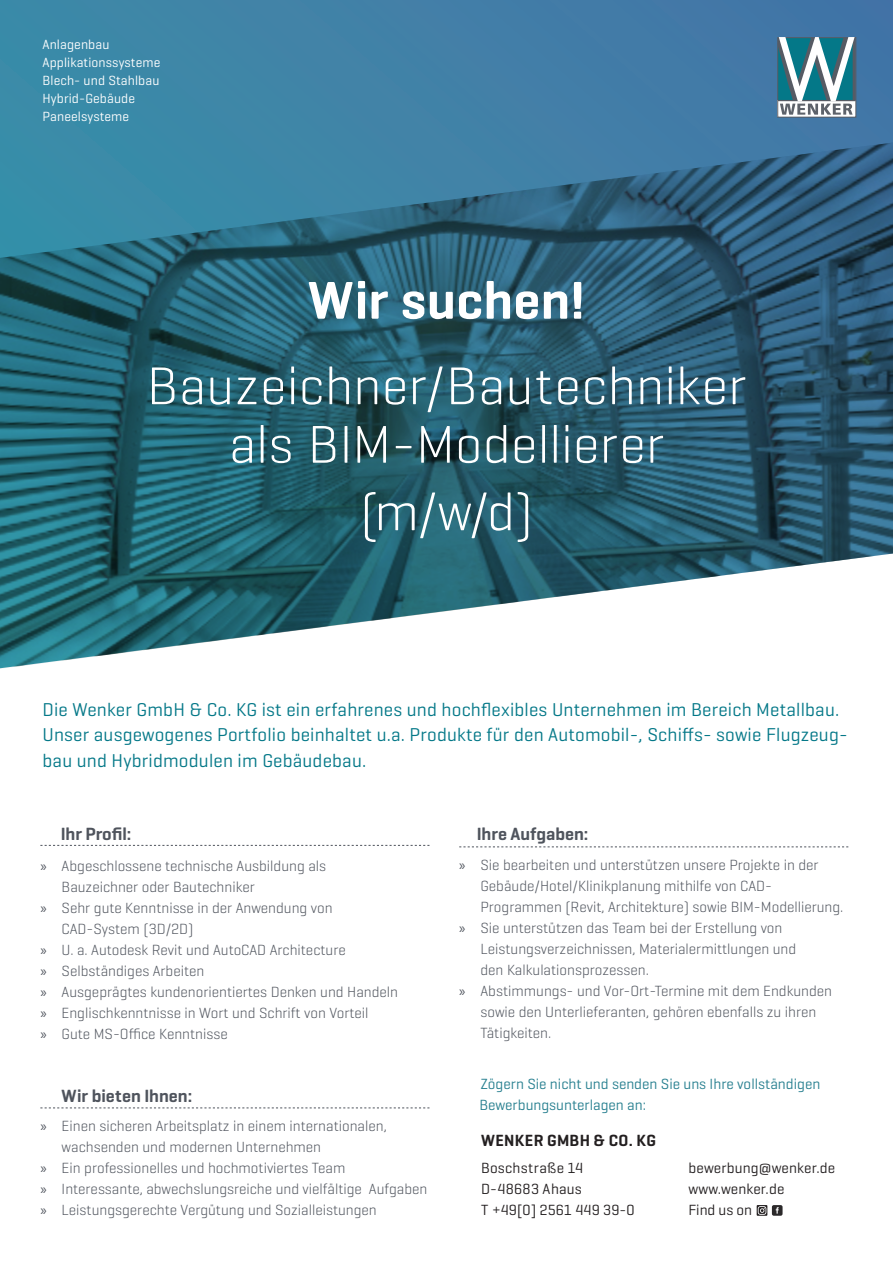
<style>
.page{position:relative;width:893px;height:1263px;background:#fff}
.page>*{position:absolute;margin:0;border:0;box-sizing:border-box;transform-origin:0 0}
.t1{font:300 54px/58.5px "Geogrotesque";letter-spacing:.005em;color:#fff;text-align:center}
.t2{font:600 54px "Geogrotesque";letter-spacing:.01em;color:#fff}
.t3{font:18.9px/25.5px "Geogrotesque";letter-spacing:.01em;color:#047888}
.Aufzählung{font:600 18px "Geogrotesque";color:#4f545d}
.t4{font:600 16.5px "Geogrotesque";letter-spacing:.02em;color:#231f20}
.t5{font:300 15px/21px "Geogrotesque";color:#4f545d}
.t6{font:15px/21px "Geogrotesque";letter-spacing:.01em;color:#231f20}
.t7{font:15px/20.9px "Geogrotesque";color:#288090}
.t8{font:13.5px "Geogrotesque";letter-spacing:.01em;color:#fff}
.s1{font-family:"Myriad Pro";font-weight:400}
</style>
<div class="page">
<svg style="left:0;top:0;width:893px;height:142px;background:#3f80a7"></svg>
<svg style="left:40px;top:845px;width:389px;height:1px"></svg>
<svg style="left:40px;top:1108px;width:389px;height:1px"></svg>
<svg style="left:459px;top:847px;width:389px;height:1px"></svg>
<img style="left:0;top:142px;width:893px;height:527px">
<div style="left:778px;top:101px;width:78px;height:16px;background:#fff"></div>
<div style="left:777px;top:37px;width:79px;height:81px;border:1px solid #565b64"></div>
<hr style="left:778px;top:100px;width:78px;height:1px;background:#565b64">
<svg style="left:777px;top:37px;width:78px;height:78px"></svg>
<svg style="left:757px;top:1205px;width:25px;height:11px"></svg>
<p class="t8" style="left:43px;top:36px;width:68px">Anlagenbau</p>
<p class="t8" style="left:43px;top:54px;width:119px">Applikationssysteme</p>
<p class="t8" style="left:43px;top:72px;width:118px">Blech- und Stahlbau</p>
<p class="t8" style="left:43px;top:90px;width:94px">Hybrid-Gebäude</p>
<p class="t8" style="left:43px;top:108px;width:88px">Paneelsysteme</p>
<p class="t2" style="left:308px;top:267px;width:279px">Wir suchen!</p>
<p class="t1" style="left:147px;top:355px;width:601px">Bauzeichner/Bautechniker als BIM-Modellierer</p>
<p class="t1" style="left:360px;top:481px;width:175px">(m/w/d)</p>
<p class="t3" style="left:43px;top:696px;width:798px">Die Wenker GmbH &amp; Co. KG ist ein erfahrenes und hochflexibles Unternehmen im Bereich Metallbau.</p>
<p class="t3" style="left:43px;top:721px;width:807px">Unser ausgewogenes Portfolio beinhaltet u.a. Produkte für den Automobil-, Schiffs- sowie Flugzeug&shy;bau und Hybridmodulen im Gebäudebau.</p>
<p class="Aufzählung" style="left:61px;top:822px;width:72px">Ihr Profil:</p>
<p class="t5" style="left:62px;top:855px;width:266px;text-indent:-21px"><span class="s1">»</span> Abgeschlossene technische Ausbildung als<br>Bauzeichner oder Bautechniker</p>
<p class="t5" style="left:62px;top:897px;width:272px;text-indent:-21px"><span class="s1">»</span> Sehr gute Kenntnisse in der Anwendung von<br>CAD-System (3D/2D)</p>
<p class="t5" style="left:40px;top:939px;width:307px"><span class="s1">»</span> U. a. Autodesk Revit und AutoCAD Architecture</p>
<p class="t5" style="left:40px;top:960px;width:165px"><span class="s1">»</span> Selbständiges Arbeiten</p>
<p class="t5" style="left:40px;top:981px;width:359px"><span class="s1">»</span> Ausgeprägtes kundenorientiertes Denken und Handeln</p>
<p class="t5" style="left:40px;top:1002px;width:330px"><span class="s1">»</span> Englischkenntnisse in Wort und Schrift von Vorteil</p>
<p class="t5" style="left:40px;top:1023px;width:189px"><span class="s1">»</span> Gute MS-Office Kenntnisse</p>
<p class="Aufzählung" style="left:62px;top:1085px;width:132px">Wir bieten Ihnen:</p>
<p class="t5" style="left:62px;top:1114px;width:327px;text-indent:-21px"><span class="s1">»</span> Einen sicheren Arbeitsplatz in einem internationalen, wachsenden und modernen Unternehmen</p>
<p class="t5" style="left:40px;top:1156px;width:306px"><span class="s1">»</span> Ein professionelles und hochmotiviertes Team</p>
<p class="t5" style="left:40px;top:1177px;width:389px"><span class="s1">»</span> Interessante, abwechslungsreiche und vielfältige Aufgaben</p>
<p class="t5" style="left:40px;top:1198px;width:338px"><span class="s1">»</span> Leistungsgerechte Vergütung und Sozialleistungen</p>
<p class="Aufzählung" style="left:477px;top:822px;width:113px">Ihre Aufgaben:</p>
<p class="t5" style="left:480px;top:853px;width:364px;text-indent:-21px"><span class="s1">»</span> Sie bearbeiten und unterstützen unsere Projekte in der<br>Gebäude/Hotel/Klinikplanung mithilfe von CAD-<br>Programmen (Revit, Architekture) sowie BIM-Modellierung.</p>
<p class="t5" style="left:480px;top:916px;width:317px;text-indent:-21px"><span class="s1">»</span> Sie unterstützen das Team bei der Erstellung von<br>Leistungsverzeichnissen, Materialermittlungen und den Kalkulationsprozessen.</p>
<p class="t5" style="left:480px;top:979px;width:353px;text-indent:-21px"><span class="s1">»</span> Abstimmungs- und Vor-Ort-Termine mit dem Endkunden sowie den Unterlieferanten, gehören ebenfalls zu ihren<br>Tätigkeiten.</p>
<p class="t7" style="left:479px;top:1073px;width:342px">Zögern Sie nicht und senden Sie uns Ihre vollständigen<br>Bewerbungsunterlagen an:</p>
<p class="t4" style="left:481px;top:1130px;width:176px">WENKER GMBH &amp; CO. KG</p>
<p class="t6" style="left:481px;top:1157px;width:104px">Boschstraße 14</p>
<p class="t6" style="left:481px;top:1178px;width:102px">D-48683 Ahaus</p>
<p class="t6" style="left:481px;top:1199px;width:155px">T +49[0] 2561 449 39-0</p>
<p class="t6" style="left:688px;top:1156px;width:148px">bewerbung@wenker.de www.wenker.de</p>
<p class="t6" style="left:688px;top:1198px;width:65px">Find us on</p>
</div>
